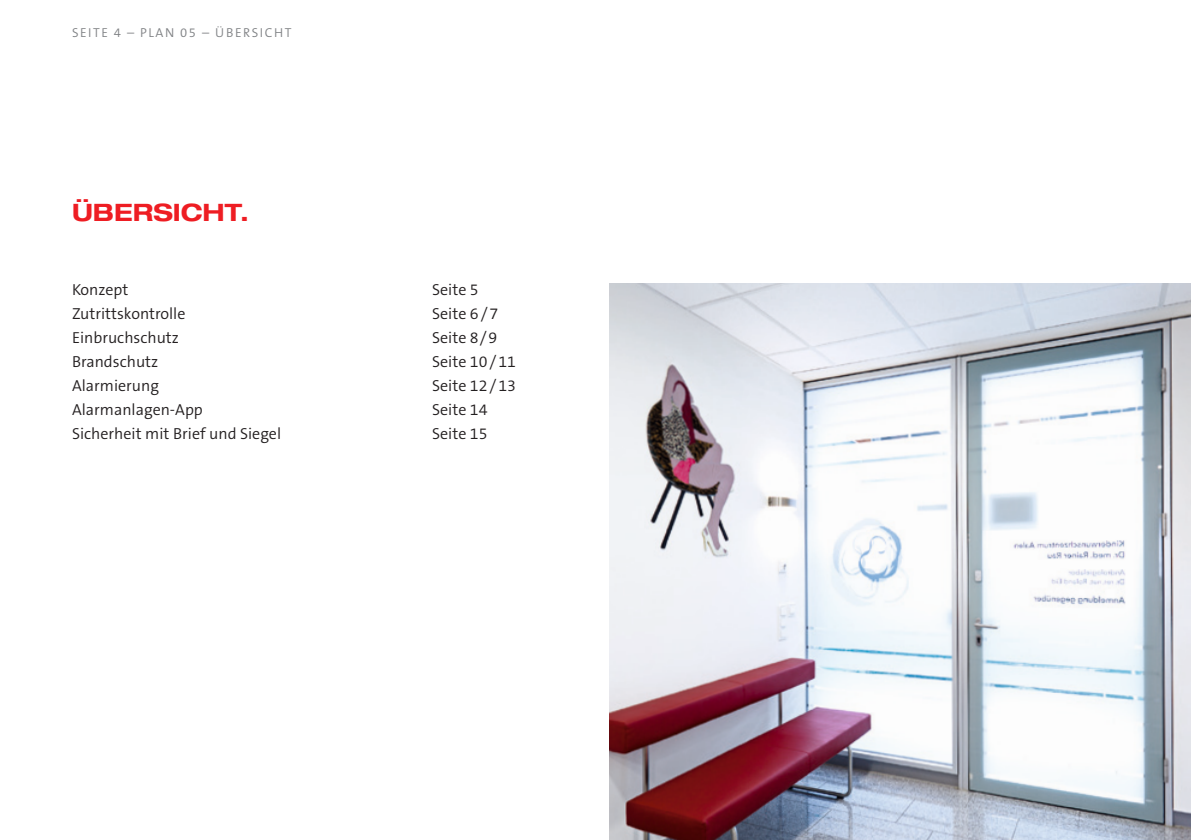
<style>
.page{position:relative;width:1191px;height:840px;background:#fff}
.page>*{position:absolute;margin:0;border:0;box-sizing:border-box;transform-origin:0 0}
.Headline{font:700 expanded 24px "Helvetica Neue LT Pro";color:#ee1d23}
.Copy{font:300 16px "The Sans B4";color:#231f20}
.Copy-2{font:300 13px "The Sans B4";letter-spacing:.12em;color:#808285}
</style>
<div class="page">
<img style="left:609px;top:283px;width:582px;height:556px">
<p class="Copy-2" style="left:72px;top:26px;width:221px">SEITE 4 – PLAN 05 – ÜBERSICHT</p>
<p class="Headline" style="left:72px;top:198px;width:178px">ÜBERSICHT.</p>
<p class="Copy" style="left:72px;top:281px;width:58px">Konzept</p>
<p class="Copy" style="left:432px;top:281px;width:48px">Seite 5</p>
<p class="Copy" style="left:72px;top:305px;width:115px">Zutrittskontrolle</p>
<p class="Copy" style="left:432px;top:305px;width:68px">Seite 6/7</p>
<p class="Copy" style="left:72px;top:329px;width:108px">Einbruchschutz</p>
<p class="Copy" style="left:432px;top:329px;width:67px">Seite 8/9</p>
<p class="Copy" style="left:72px;top:353px;width:88px">Brandschutz</p>
<p class="Copy" style="left:432px;top:353px;width:85px">Seite 10/11</p>
<p class="Copy" style="left:72px;top:377px;width:88px">Alarmierung</p>
<p class="Copy" style="left:432px;top:377px;width:85px">Seite 12/13</p>
<p class="Copy" style="left:72px;top:401px;width:132px">Alarmanlagen-App</p>
<p class="Copy" style="left:432px;top:401px;width:57px">Seite 14</p>
<p class="Copy" style="left:72px;top:425px;width:211px">Sicherheit mit Brief und Siegel</p>
<p class="Copy" style="left:432px;top:425px;width:57px">Seite 15</p>
</div>
